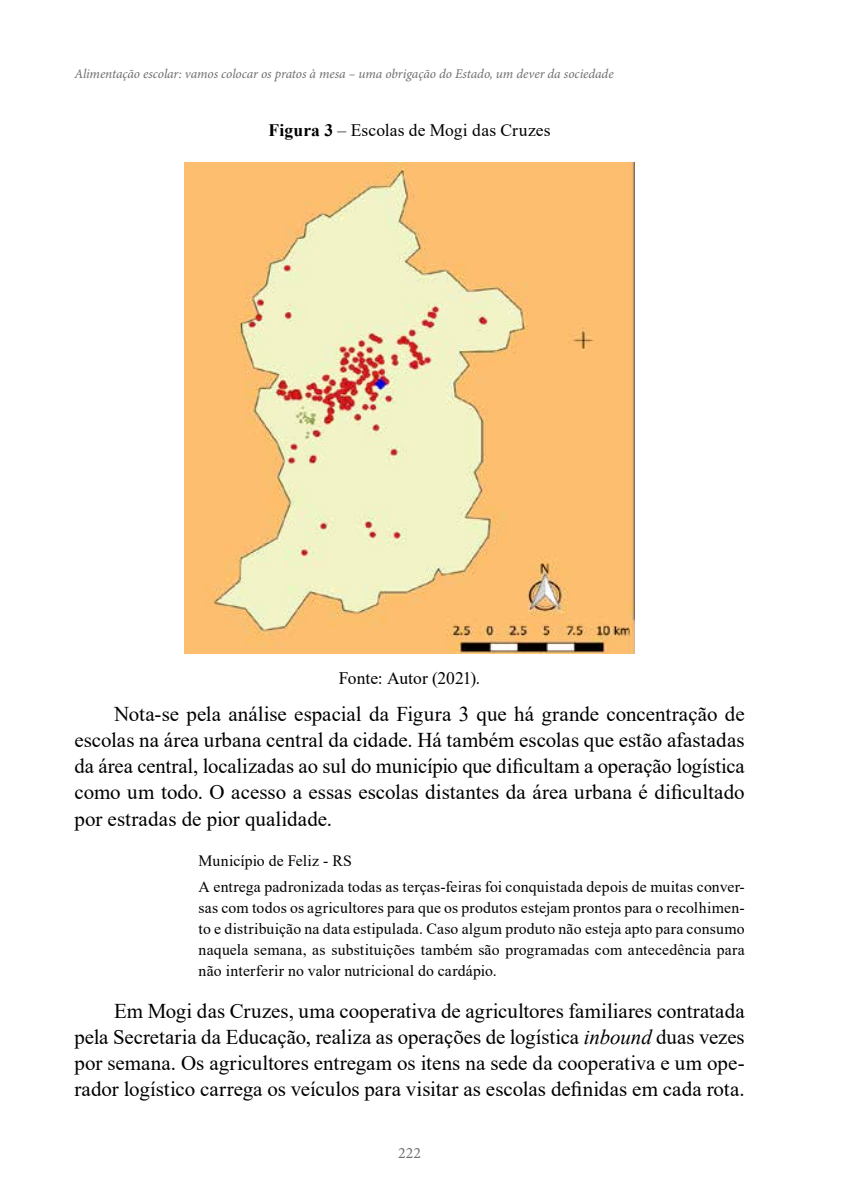
<style>
.page{position:relative;width:844px;height:1191px;background:#fff}
.page>*{position:absolute;margin:0;border:0;box-sizing:border-box;transform-origin:0 0}
.t1{font:21px/26.2px "Times New Roman";color:#000;text-align:justify}
.t2{font:17.5px "Times New Roman";letter-spacing:.005em;color:#000}
.t3{font:15.75px/21px "Times New Roman";letter-spacing:.01em;color:#000}
.t4{font:15.75px "Minion Pro";color:#706f6f}
.t5{font:italic 13.3px "Minion Pro";letter-spacing:-.005em;color:#706f6f}
.s1{font-weight:700}
.s2{font-style:italic}
</style>
<div class="page">
<img style="left:185px;top:162px;width:449px;height:492px">
<p class="t5" style="left:74px;top:66px;width:540px">Alimentação escolar: vamos colocar os pratos à mesa – uma obrigação do Estado, um dever da sociedade</p>
<p class="t2" style="left:268px;top:118px;width:284px"><span class="s1">Figura 3</span> – Escolas de Mogi das Cruzes</p>
<p class="t2" style="left:339px;top:666px;width:143px">Fonte: Autor (2021).</p>
<p class="t1" style="left:74px;top:699px;width:671px;text-indent:40px">Nota-se pela análise espacial da Figura 3 que há grande concentração de escolas na área urbana central da cidade. Há também escolas que estão afastadas da área central, localizadas ao sul do município que dificultam a operação logística como um todo. O acesso a essas escolas distantes da área urbana é dificultado por estradas de pior qualidade.</p>
<p class="t3" style="left:198px;top:847px;width:547px;line-height:25.9px">Município de Feliz - RS<br>A entrega padronizada todas as terças-feiras foi conquistada depois de muitas conver-</p>
<p class="t3" style="left:198px;top:897px;width:547px;text-align:justify">sas com todos os agricultores para que os produtos estejam prontos para o recolhimen&shy;to e distribuição na data estipulada. Caso algum produto não esteja apto para consumo naquela semana, as substituições também são programadas com antecedência para não interferir no valor nutricional do cardápio.</p>
<p class="t1" style="left:74px;top:996px;width:671px;text-indent:40px">Em Mogi das Cruzes, uma cooperativa de agricultores familiares contratada pela Secretaria da Educação, realiza as operações de logística <span class="s2">inbound</span> duas vezes por semana. Os agricultores entregam os itens na sede da cooperativa e um ope&shy;rador logístico carrega os veículos para visitar as escolas definidas em cada rota.</p>
<p class="t4" style="left:398px;top:1142px;width:24px">222</p>
</div>
